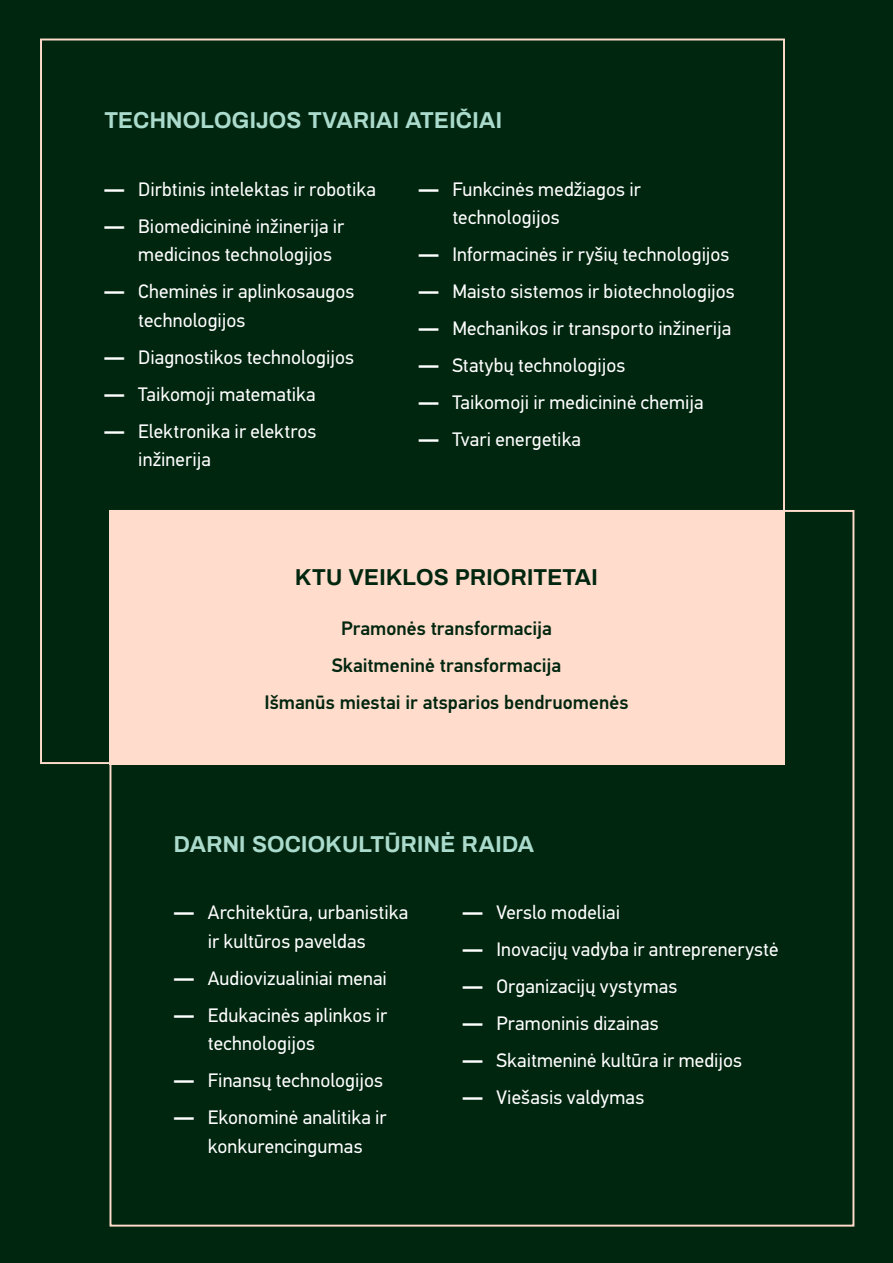
<style>
.page{position:relative;width:893px;height:1263px;background:#00260f}
.page>*{position:absolute;margin:0;border:0;box-sizing:border-box;transform-origin:0 0}
.t1{font:700 22.5px "Archivo";letter-spacing:.01em;color:#abdbcc}
.t2{font:700 22.5px "Archivo";letter-spacing:.01em;color:#00260f}
.t3{font:19.5px/37px "PF Din Text Pro";letter-spacing:.005em;color:#fff}
.t4{font:500 19.5px/37px "PF Din Text Pro";color:#00260f;text-align:center}
.s1{font-weight:700}
</style>
<div class="page">
<div style="left:110px;top:510px;width:675px;height:254px;background:#ffdccb"></div>
<p class="t1" style="left:104px;top:104px;width:399px">TECHNOLOGIJOS TVARIAI ATEIČIAI</p>
<p class="t3" style="left:104px;top:171px;width:273px"><span class="s1">―</span> Dirbtinis intelektas ir robotika <span class="s1">―</span> Biomedicininė inžinerija ir</p>
<p class="t3" style="left:104px;top:236px;width:252px;text-align:center">medicinos technologijos<br><span class="s1">―</span> Cheminės ir aplinkosaugos</p>
<p class="t3" style="left:104px;top:302px;width:251px;text-indent:34px">technologijos<br><span class="s1">―</span> Diagnostikos technologijos <span class="s1">―</span> Taikomoji matematika<br><span class="s1">―</span> Elektronika ir elektros</p>
<p class="t3" style="left:138px;top:441px;width:74px">inžinerija</p>
<p class="t3" style="left:452px;top:175px;width:190px;line-height:28.5px;text-indent:-34px"><span class="s1">―</span> Funkcinės medžiagos ir technologijos</p>
<p class="t3" style="left:418px;top:236px;width:318px"><span class="s1">―</span> Informacinės ir ryšių technologijos <span class="s1">―</span> Maisto sistemos ir biotechnologijos <span class="s1">―</span> Mechanikos ir transporto inžinerija <span class="s1">―</span> Statybų technologijos<br><span class="s1">―</span> Taikomoji ir medicininė chemija<br><span class="s1">―</span> Tvari energetika</p>
<p class="t2" style="left:295px;top:561px;width:304px">KTU VEIKLOS PRIORITETAI</p>
<p class="t4" style="left:265px;top:610px;width:365px">Pramonės transformacija<br>Skaitmeninė transformacija<br>Išmanūs miestai ir atsparios bendruomenės</p>
<p class="t1" style="left:174px;top:827px;width:362px">DARNI SOCIOKULTŪRINĖ RAIDA</p>
<p class="t3" style="left:174px;top:898px;width:236px;line-height:28.5px;text-align:center"><span class="s1">―</span> Architektūra, urbanistika ir kultūros paveldas</p>
<p class="t3" style="left:174px;top:960px;width:215px"><span class="s1">―</span> Audiovizualiniai menai <span class="s1">―</span> Edukacinės aplinkos ir</p>
<p class="t3" style="left:174px;top:1025px;width:214px;text-indent:34px">technologijos<br><span class="s1">―</span> Finansų technologijos <span class="s1">―</span> Ekonominė analitika ir</p>
<p class="t3" style="left:208px;top:1128px;width:156px">konkurencingumas</p>
<p class="t3" style="left:462px;top:894px;width:318px"><span class="s1">―</span> Verslo modeliai<br><span class="s1">―</span> Inovacijų vadyba ir antreprenerystė <span class="s1">―</span> Organizacijų vystymas<br><span class="s1">―</span> Pramoninis dizainas<br><span class="s1">―</span> Skaitmeninė kultūra ir medijos<br><span class="s1">―</span> Viešasis valdymas</p>
</div>
